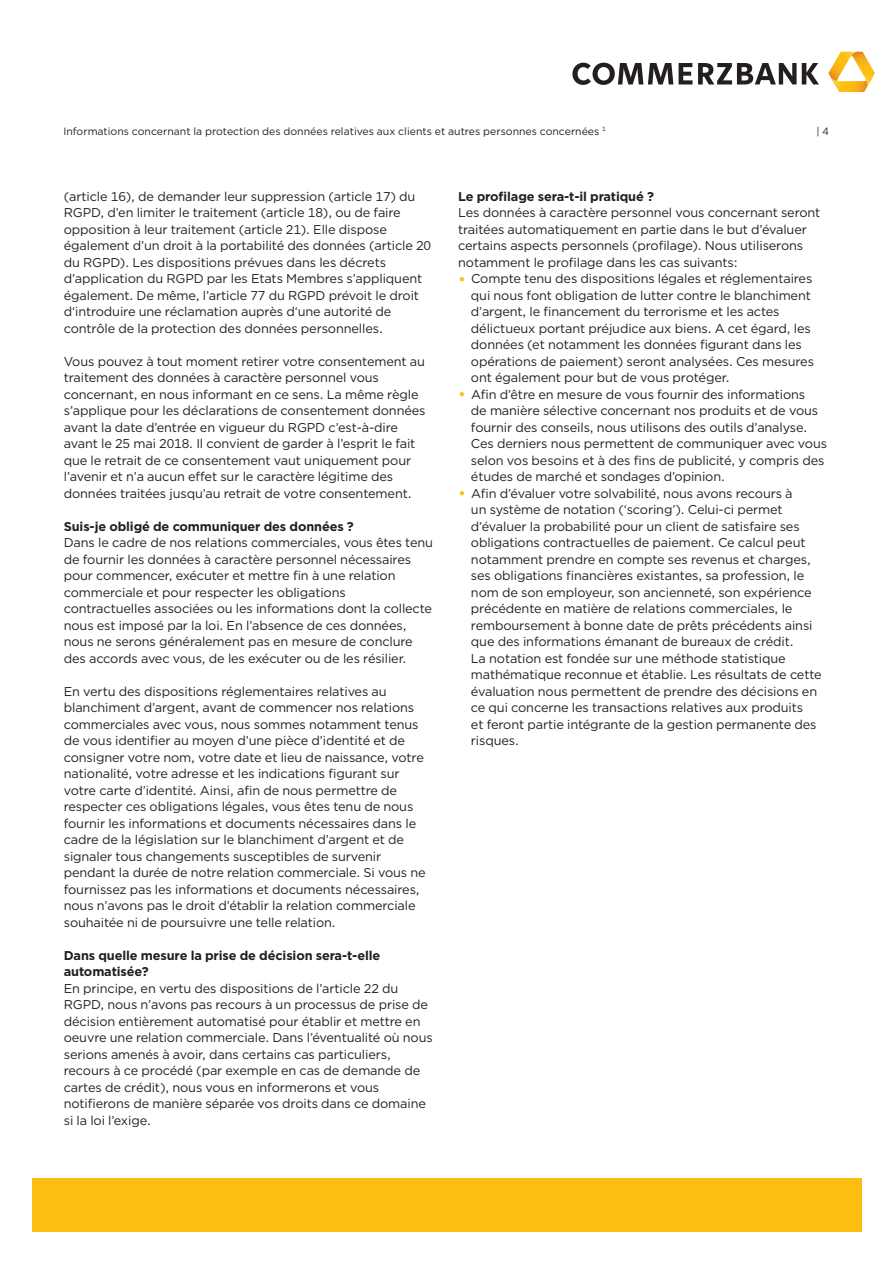
<style>
.page{position:relative;width:893px;height:1263px;background:#fff}
.page>*{position:absolute;margin:0;border:0;box-sizing:border-box;transform-origin:0 0}
.COPY_Goth_Book_8_5pt{font:12.75px/16.5px "Gotham";letter-spacing:-.01em;color:#231f20}
.ZHL2_Goth_Bold_8_5pt{font:700 12.75px "Gotham";letter-spacing:-.01em;color:#231f20}
.Kopfzeile___Pagina_G{font:10.5px "Gotham";color:#231f20}
.s1{font-size:16.5px;color:#fdbe12}
</style>
<div class="page">
<div style="left:32px;top:1178px;width:829px;height:53px;background:#fdbe12"></div>
<svg style="left:572px;top:63px;width:101px;height:22px"></svg>
<svg style="left:679px;top:63px;width:13px;height:21px"></svg>
<svg style="left:698px;top:63px;width:121px;height:21px"></svg>
<svg style="left:828px;top:52px;width:47px;height:40px"></svg>
<p class="Kopfzeile___Pagina_G" style="left:63px;top:124px;width:544px">Informations concernant la protection des données relatives aux clients et autres personnes concernées <sup>1</sup></p>
<p class="Kopfzeile___Pagina_G" style="left:816px;top:124px;width:14px">| 4</p>
<p class="COPY_Goth_Book_8_5pt" style="left:64px;top:188px;width:369px">(article 16), de demander leur suppression (article 17) du RGPD, d’en limiter le traitement (article 18), ou de faire opposition à leur traitement (article 21). Elle dispose également d’un droit à la portabilité des données (article 20 du RGPD). Les dispositions prévues dans les décrets d’application du RGPD par les Etats Membres s’appliquent également. De même, l’article 77 du RGPD prévoit le droit d‘introduire une réclamation auprès d‘une autorité de contrôle de la protection des données personnelles.</p>
<p class="COPY_Goth_Book_8_5pt" style="left:64px;top:353px;width:363px">Vous pouvez à tout moment retirer votre consentement au traitement des données à caractère personnel vous concernant, en nous informant en ce sens. La même règle s’applique pour les déclarations de consentement données avant la date d’entrée en vigueur du RGPD c’est-à-dire avant le 25 mai 2018. Il convient de garder à l’esprit le fait que le retrait de ce consentement vaut uniquement pour l’avenir et n’a aucun effet sur le caractère légitime des données traitées jusqu’au retrait de votre consentement.</p>
<p class="ZHL2_Goth_Bold_8_5pt" style="left:64px;top:518px;width:292px">Suis-je obligé de communiquer des données ?</p>
<p class="COPY_Goth_Book_8_5pt" style="left:64px;top:534px;width:371px">Dans le cadre de nos relations commerciales, vous êtes tenu de fournir les données à caractère personnel nécessaires pour commencer, exécuter et mettre fin à une relation commerciale et pour respecter les obligations contractuelles associées ou les informations dont la collecte nous est imposé par la loi. En l’absence de ces données, nous ne serons généralement pas en mesure de conclure des accords avec vous, de les exécuter ou de les résilier.</p>
<p class="COPY_Goth_Book_8_5pt" style="left:64px;top:683px;width:363px">En vertu des dispositions réglementaires relatives au blanchiment d’argent, avant de commencer nos relations commerciales avec vous, nous sommes notamment tenus de vous identifier au moyen d’une pièce d’identité et de consigner votre nom, votre date et lieu de naissance, votre nationalité, votre adresse et les indications figurant sur votre carte d’identité. Ainsi, afin de nous permettre de respecter ces obligations légales, vous êtes tenu de nous fournir les informations et documents nécessaires dans le cadre de la législation sur le blanchiment d’argent et de signaler tous changements susceptibles de survenir pendant la durée de notre relation commerciale. Si vous ne fournissez pas les informations et documents nécessaires, nous n’avons pas le droit d’établir la relation commerciale souhaitée ni de poursuivre une telle relation.</p>
<p class="ZHL2_Goth_Bold_8_5pt" style="left:64px;top:947px;width:318px">Dans quelle mesure la prise de décision sera-t-elle</p>
<p class="ZHL2_Goth_Bold_8_5pt" style="left:64px;top:963px;width:86px">automatisée?</p>
<p class="COPY_Goth_Book_8_5pt" style="left:64px;top:980px;width:370px">En principe, en vertu des dispositions de l’article 22 du RGPD, nous n’avons pas recours à un processus de prise de décision entièrement automatisé pour établir et mettre en oeuvre une relation commerciale. Dans l’éventualité où nous serions amenés à avoir, dans certains cas particuliers, recours à ce procédé (par exemple en cas de demande de cartes de crédit), nous vous en informerons et vous notifierons de manière séparée vos droits dans ce domaine si la loi l’exige.</p>
<p class="ZHL2_Goth_Bold_8_5pt" style="left:458px;top:188px;width:197px">Le profilage sera-t-il pratiqué ?</p>
<p class="COPY_Goth_Book_8_5pt" style="left:458px;top:204px;width:364px">Les données à caractère personnel vous concernant seront traitées automatiquement en partie dans le but d’évaluer certains aspects personnels (profilage). Nous utiliserons notamment le profilage dans les cas suivants:</p>
<p class="COPY_Goth_Book_8_5pt" style="left:471px;top:270px;width:345px;text-indent:-13px"><span class="s1">•</span> Compte tenu des dispositions légales et réglementaires qui nous font obligation de lutter contre le blanchiment d’argent, le financement du terrorisme et les actes délictueux portant préjudice aux biens. A cet égard, les données (et notamment les données figurant dans les opérations de paiement) seront analysées. Ces mesures ont également pour but de vous protéger.</p>
<p class="COPY_Goth_Book_8_5pt" style="left:471px;top:386px;width:358px;text-indent:-13px"><span class="s1">•</span> Afin d’être en mesure de vous fournir des informations<br>de manière sélective concernant nos produits et de vous fournir des conseils, nous utilisons des outils d’analyse.<br>Ces derniers nous permettent de communiquer avec vous selon vos besoins et à des fins de publicité, y compris des études de marché et sondages d’opinion.</p>
<p class="COPY_Goth_Book_8_5pt" style="left:471px;top:485px;width:352px;text-indent:-13px"><span class="s1">•</span> Afin d’évaluer votre solvabilité, nous avons recours à<br>un système de notation (‘scoring’). Celui-ci permet d’évaluer la probabilité pour un client de satisfaire ses obligations contractuelles de paiement. Ce calcul peut notamment prendre en compte ses revenus et charges, ses obligations financières existantes, sa profession, le nom de son employeur, son ancienneté, son expérience précédente en matière de relations commerciales, le remboursement à bonne date de prêts précédents ainsi que des informations émanant de bureaux de crédit.<br>La notation est fondée sur une méthode statistique mathématique reconnue et établie. Les résultats de cette évaluation nous permettent de prendre des décisions en ce qui concerne les transactions relatives aux produits<br>et feront partie intégrante de la gestion permanente des risques.</p>
</div>
